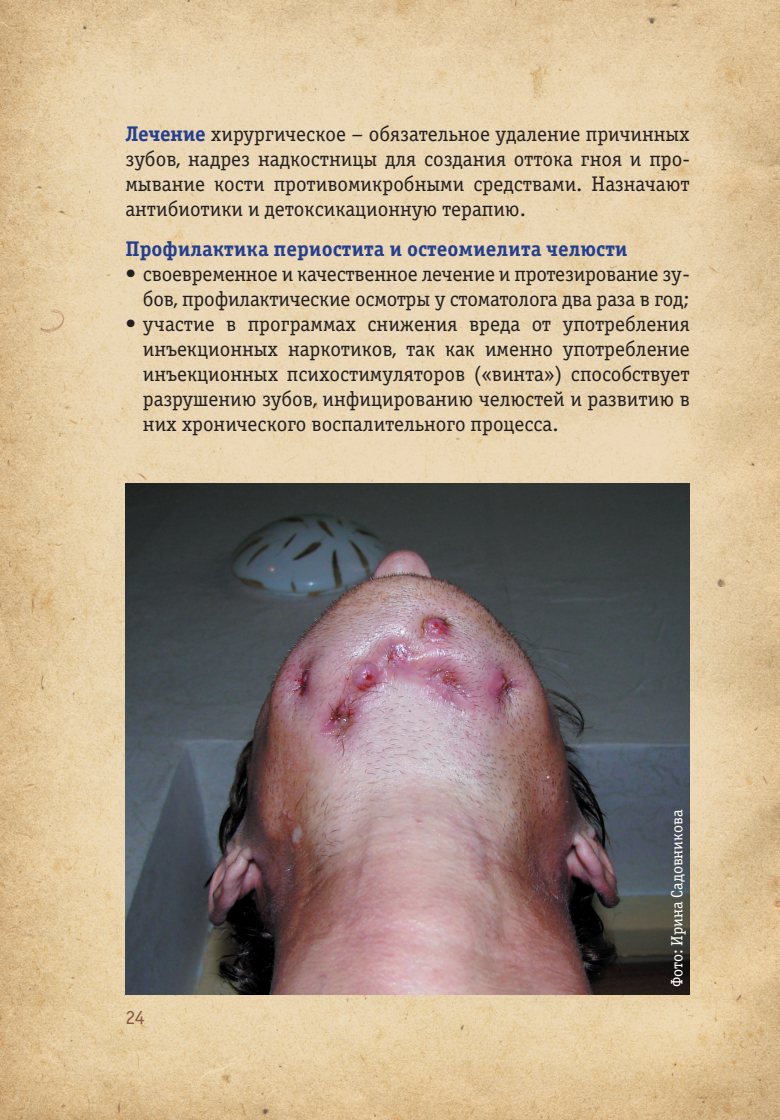
<style>
.page{position:relative;width:780px;height:1120px;background:#fff}
.page>*{position:absolute;margin:0;border:0;box-sizing:border-box;transform-origin:0 0}
.t1{font:21.25px/25px "Officina Serif Book C";letter-spacing:-.01em;color:#231f20;text-align:justify}
.t2{font:21.25px "Officina Serif Bold C";color:#253f8e}
.t3{font:20px "Officina Serif Book C";color:#88593f}
.t4{font:16.25px "Officina Serif Book C";color:#fff}
.s1{font-family:"Officina Serif Bold C";color:#253f8e}
</style>
<div class="page">
<img style="left:0;top:0;width:780px;height:1120px">
<img style="left:125px;top:483px;width:565px;height:511px">
<p class="t1" style="left:125px;top:122px;width:566px"><span class="s1">Лечение</span> хирургическое – обязательное удаление причинных зубов, надрез надкостницы для создания оттока гноя и про&shy;мывание кости противомикробными средствами. Назначают антибиотики и детоксикационную терапию.</p>
<p class="t2" style="left:125px;top:236px;width:504px">Профилактика периостита и остеомиелита челюсти</p>
<p class="t1" style="left:125px;top:261px;width:566px;text-align:right">• своевременное и качественное лечение и протезирование зу&shy;бов, профилактические осмотры у стоматолога два раза в год;</p>
<p class="t1" style="left:143px;top:311px;width:548px;text-indent:-17px">• участие в программах снижения вреда от употребления инъекционных наркотиков, так как именно употребление инъекционных психостимуляторов («винта») способствует разрушению зубов, инфицированию челюстей и развитию в них хронического воспалительного процесса.</p>
<p class="t3" style="left:125px;top:1006px;width:21px">24</p>
<p class="t4" style="left:668px;top:987px;width:179px;rotate:-90deg">Фото: Ирина Садовникова</p>
</div>
